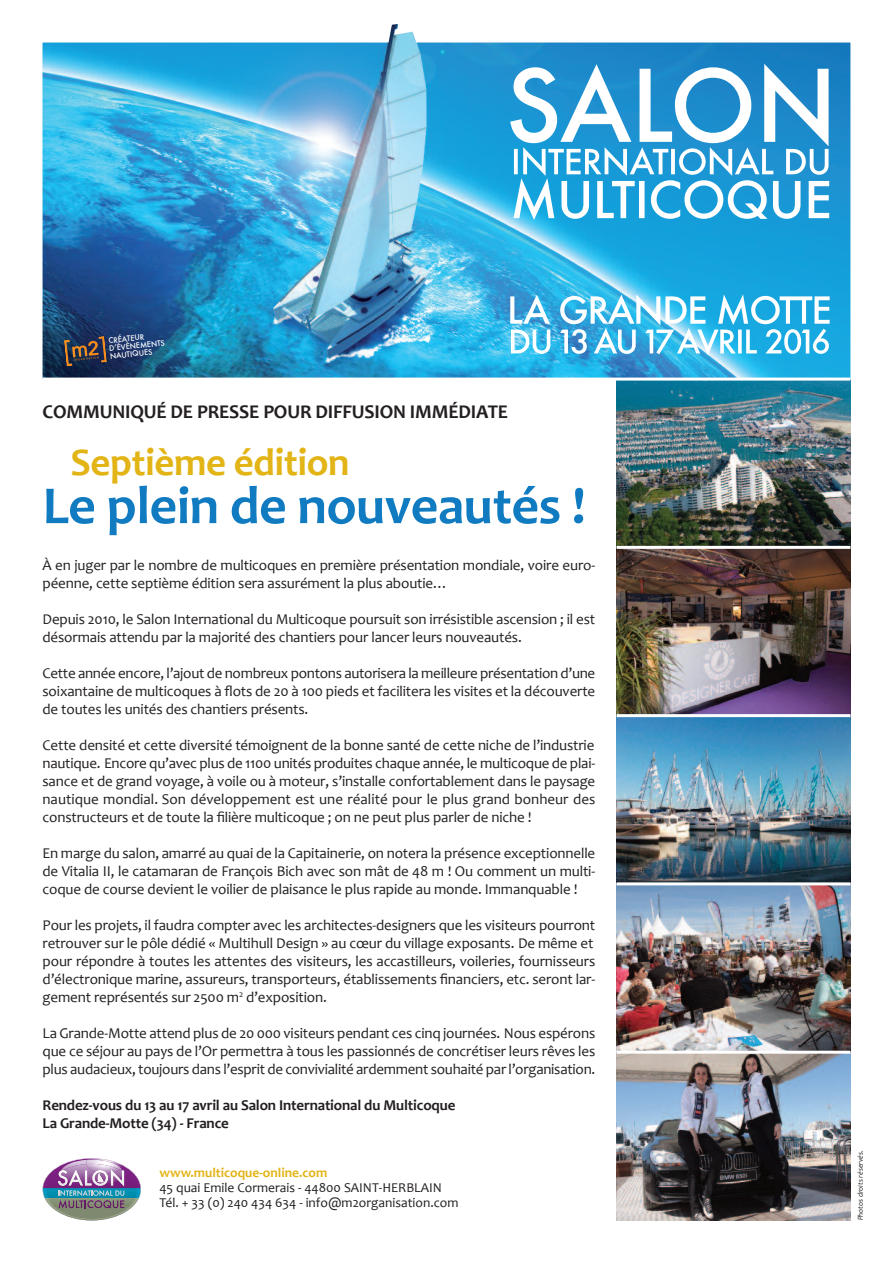
<style>
.page{position:relative;width:893px;height:1263px;background:#fff}
.page>*{position:absolute;margin:0;border:0;box-sizing:border-box;transform-origin:0 0}
.t1{font:700 54px "Candara";letter-spacing:-.01em;color:#107bc1}
.t2{font:700 39px "Candara";letter-spacing:-.01em;color:#e2b416}
.t3{font:700 19.5px "Candara";letter-spacing:-.01em;color:#231f20}
.t4{font:15px/18px "Candara";letter-spacing:-.01em;color:#231f20;text-align:justify}
.t5{font:700 15px/18px "Candara";letter-spacing:-.01em;color:#231f20}
.t6{font:13.5px/15px "Candara";color:#231f20}
.t7{font:700 13.5px "Candara";color:#e2b416}
.t8{font:italic 7.5px "Candara";color:#231f20}
.t9{font:500 7.2px/7.9px "Futura";color:#fff}
</style>
<div class="page">
<img style="left:617px;top:381px;width:233px;height:165px">
<img style="left:617px;top:717px;width:233px;height:165px">
<img style="left:617px;top:885px;width:233px;height:166px">
<img style="left:617px;top:1054px;width:233px;height:166px">
<svg style="left:43px;top:1158px;width:98px;height:62px"></svg>
<img style="left:43px;top:24px;width:807px;height:354px">
<svg style="left:510px;top:64px;width:319px;height:156px"></svg>
<svg style="left:510px;top:294px;width:320px;height:61px"></svg>
<svg style="left:64px;top:336px;width:43px;height:30px"></svg>
<img style="left:617px;top:549px;width:233px;height:165px">
<p class="t9" style="left:108px;top:336px;width:57px;rotate:-6deg">CRÉATEUR<br>D’ÉVÈNEMENTS<br>NAUTIQUES</p>
<h3 class="t3" style="left:43px;top:400px;width:467px">COMMUNIQUÉ DE PRESSE POUR DIFFUSION IMMÉDIATE</h3>
<h2 class="t2" style="left:70px;top:438px;width:281px">Septième édition</h2>
<h1 class="t1" style="left:43px;top:472px;width:544px">Le plein de nouveautés !</h1>
<p class="t4" style="left:43px;top:555px;width:554px">À en juger par le nombre de multicoques en première présentation mondiale, voire euro&shy;péenne, cette septième édition sera assurément la plus aboutie…</p>
<p class="t4" style="left:43px;top:609px;width:554px">Depuis 2010, le Salon International du Multicoque poursuit son irrésistible ascension ; il est désormais attendu par la majorité des chantiers pour lancer leurs nouveautés.</p>
<p class="t4" style="left:43px;top:663px;width:554px">Cette année encore, l’ajout de nombreux pontons autorisera la meilleure présentation d’une soixantaine de multicoques à flots de 20 à 100 pieds et facilitera les visites et la découverte de toutes les unités des chantiers présents.</p>
<p class="t4" style="left:43px;top:735px;width:554px">Cette densité et cette diversité témoignent de la bonne santé de cette niche de l’industrie nautique. Encore qu’avec plus de 1100 unités produites chaque année, le multicoque de plai&shy;sance et de grand voyage, à voile ou à moteur, s’installe confortablement dans le paysage nautique mondial. Son développement est une réalité pour le plus grand bonheur des constructeurs et de toute la filière multicoque ; on ne peut plus parler de niche !</p>
<p class="t4" style="left:43px;top:843px;width:554px">En marge du salon, amarré au quai de la Capitainerie, on notera la présence exceptionnelle de Vitalia II, le catamaran de François Bich avec son mât de 48 m ! Ou comment un multi&shy;coque de course devient le voilier de plaisance le plus rapide au monde. Immanquable !</p>
<p class="t4" style="left:43px;top:915px;width:554px">Pour les projets, il faudra compter avec les architectes-designers que les visiteurs pourront retrouver sur le pôle dédié « Multihull Design » au cœur du village exposants. De même et pour répondre à toutes les attentes des visiteurs, les accastilleurs, voileries, fournisseurs d’électronique marine, assureurs, transporteurs, établissements financiers, etc. seront lar&shy;gement représentés sur 2500 m<sup>2</sup> d’exposition.</p>
<p class="t4" style="left:43px;top:1023px;width:554px">La Grande-Motte attend plus de 20 000 visiteurs pendant ces cinq journées. Nous espérons que ce séjour au pays de l’Or permettra à tous les passionnés de concrétiser leurs rêves les plus audacieux, toujours dans l’esprit de convivialité ardemment souhaité par l’organisation.</p>
<p class="t5" style="left:43px;top:1095px;width:414px">Rendez-vous du 13 au 17 avril au Salon International du Multicoque<br>La Grande-Motte (34) - France</p>
<p class="t7" style="left:159px;top:1164px;width:169px">www.multicoque-online.com</p>
<p class="t6" style="left:159px;top:1179px;width:300px">45 quai Emile Cormerais - 44800 SAINT-HERBLAIN<br>Tél. + 33 (0) 240 434 634 - info@m2organisation.com</p>
<p class="t8" style="left:856px;top:1220px;width:72px;rotate:-90deg">Photos droits réservés.</p>
</div>
